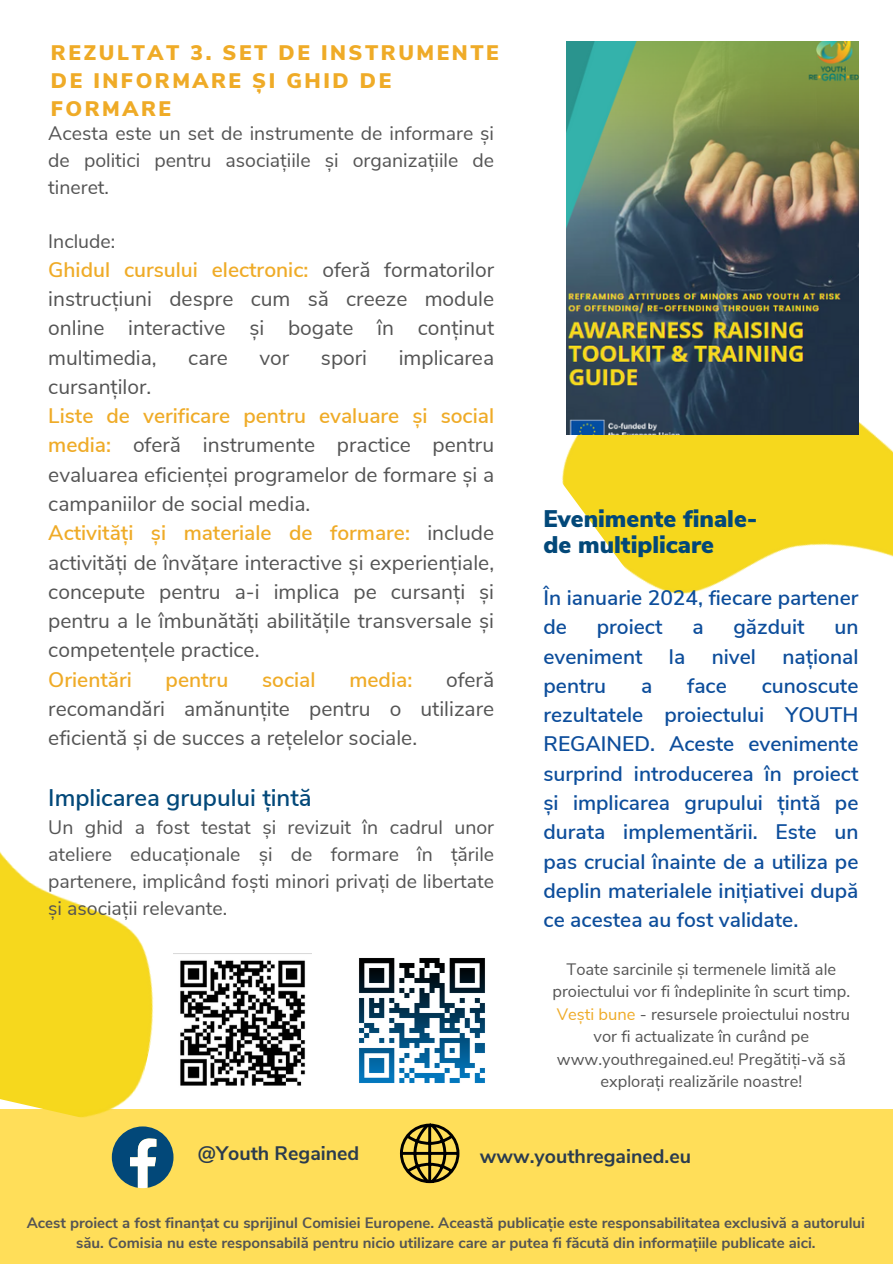
<style>
.page{position:relative;width:893px;height:1264px;background:#fff}
.page>*{position:absolute;margin:0;border:0;box-sizing:border-box;transform-origin:0 0}
.t1{font:900 24px/25.8px "Nunito Sans";color:#024879}
.t2{font:600 24px "Nunito Sans";color:#024879}
.t3{font:21px/29.2px "Nunito Sans";color:#545454;text-align:justify}
.t4{font:600 21px/29.2px "Nunito Sans";color:#0c4d9b}
.t5{font:900 21px/28.2px "Nunito Sans";letter-spacing:.12em;color:#efab27}
.t6{font:600 21px "Nunito Sans";color:#efab27}
.t7{font:19.5px/27px "Nunito Sans";color:#545454;text-align:justify}
.t8{font:700 19.5px "Nunito Sans";color:#2a3b4e}
.t9{font:16.5px/22.5px "Nunito Sans";color:#545454;text-align:center}
.t10{font:700 15px/20.2px "Nunito Sans";color:#545454;text-align:center}
.s1{font-weight:600;color:#efab27}
.s2{color:#efab27}
</style>
<div class="page">
<div style="left:0;top:1108px;width:892px;height:155px;background:#ffde59"></div>
<img style="left:0;top:851px;width:198px;height:267px">
<img style="left:562px;top:288px;width:330px;height:306px">
<svg style="left:112px;top:1126px;width:61px;height:62px"></svg>
<svg style="left:400px;top:1123px;width:59px;height:60px"></svg>
<img style="left:566px;top:42px;width:292px;height:392px">
<img style="left:173px;top:953px;width:139px;height:139px">
<img style="left:359px;top:958px;width:126px;height:125px">
<h1 class="t5" style="left:51px;top:39px;width:449px">REZULTAT 3. SET DE INSTRUMENTE<br>DE INFORMARE ȘI GHID DE<br>FORMARE</h1>
<h4 class="t7" style="left:48px;top:120px;width:447px">Acesta este un set de instrumente de informare și de politici pentru asociațiile și organizațiile de tineret.</h4>
<h4 class="t7" style="left:48px;top:228px;width:68px">Include:</h4>
<h4 class="t3" style="left:48px;top:255px;width:447px"><span class="s1">Ghidul cursului electronic:</span> oferă formatorilor instrucțiuni despre cum să creeze module online interactive și bogate în conținut multimedia,</h4>
<h4 class="t3" style="left:188px;top:343px;width:41px">care</h4>
<h4 class="t3" style="left:259px;top:343px;width:31px">vor</h4>
<h4 class="t3" style="left:321px;top:343px;width:48px">spori</h4>
<h4 class="t3" style="left:398px;top:343px;width:97px">implicarea</h4>
<h4 class="t3" style="left:48px;top:372px;width:447px;text-align:left">cursanților.<br><span class="s1">Liste de verificare pentru evaluare și social media:</span> oferă instrumente practice pentru evaluarea eficienței programelor de formare și a campaniilor de social media.<br><span class="s1">Activități și materiale de formare:</span> include activități de învățare interactive și experiențiale, concepute pentru a-i implica pe cursanți și pentru a le îmbunătăți abilitățile transversale și competențele practice.<br><span class="s1">Orientări</span></h4>
<h4 class="t3" style="left:48px;top:665px;width:447px;text-indent:397px">oferă recomandări amănunțite pentru o utilizare eficientă și de succes a rețelelor sociale.</h4>
<p class="t2" style="left:48px;top:781px;width:265px">Implicarea grupului țintă</p>
<p class="t7" style="left:48px;top:814px;width:447px">Un ghid a fost testat și revizuit în cadrul unor ateliere educaționale și de formare în țările partenere, implicând foști minori privați de libertate și asociații relevante.</p>
<h4 class="t6" style="left:166px;top:665px;width:64px">pentru</h4>
<h4 class="t6" style="left:262px;top:665px;width:55px">social</h4>
<h4 class="t6" style="left:349px;top:665px;width:64px">media:</h4>
<p class="t1" style="left:543px;top:506px;width:215px">Evenimente finale&shy;de multiplicare</p>
<p class="t4" style="left:543px;top:583px;width:316px">În ianuarie 2024, fiecare partener de</p>
<p class="t4" style="left:597px;top:613px;width:67px">proiect</p>
<p class="t4" style="left:692px;top:613px;width:13px">a</p>
<p class="t4" style="left:733px;top:613px;width:73px">găzduit</p>
<p class="t4" style="left:834px;top:613px;width:26px">un</p>
<p class="t4" style="left:543px;top:642px;width:100px">eveniment</p>
<p class="t4" style="left:669px;top:642px;width:18px">la</p>
<p class="t4" style="left:711px;top:642px;width:46px">nivel</p>
<p class="t4" style="left:782px;top:642px;width:77px">național</p>
<p class="t4" style="left:543px;top:671px;width:64px">pentru</p>
<p class="t4" style="left:641px;top:671px;width:13px">a</p>
<p class="t4" style="left:687px;top:671px;width:41px">face</p>
<p class="t4" style="left:543px;top:671px;width:316px;text-align:justify;text-indent:218px">cunoscute rezultatele proiectului YOUTH REGAINED. Aceste evenimente surprind introducerea în proiect și implicarea grupului țintă pe durata implementării. Este un pas crucial înainte de a utiliza pe deplin materialele inițiativei după ce acestea au fost validate.</p>
<p class="t9" style="left:552px;top:958px;width:299px">Toate sarcinile și termenele limită ale proiectului vor fi îndeplinite în scurt timp.</p>
<p class="t9" style="left:556px;top:1003px;width:295px"><span class="s2">Vești bune</span> - resursele proiectului nostru vor fi actualizate în curând pe www.youthregained.eu! Pregătiți-vă să explorați realizările noastre!</p>
<p class="t8" style="left:198px;top:1140px;width:163px">@Youth Regained</p>
<p class="t8" style="left:479px;top:1143px;width:213px">www.youthregained.eu</p>
<p class="t10" style="left:27px;top:1212px;width:839px">Acest proiect a fost finanțat cu sprijinul Comisiei Europene. Această publicație este responsabilitatea exclusivă a autorului său. Comisia nu este responsabilă pentru nicio utilizare care ar putea fi făcută din informațiile publicate aici.</p>
</div>
